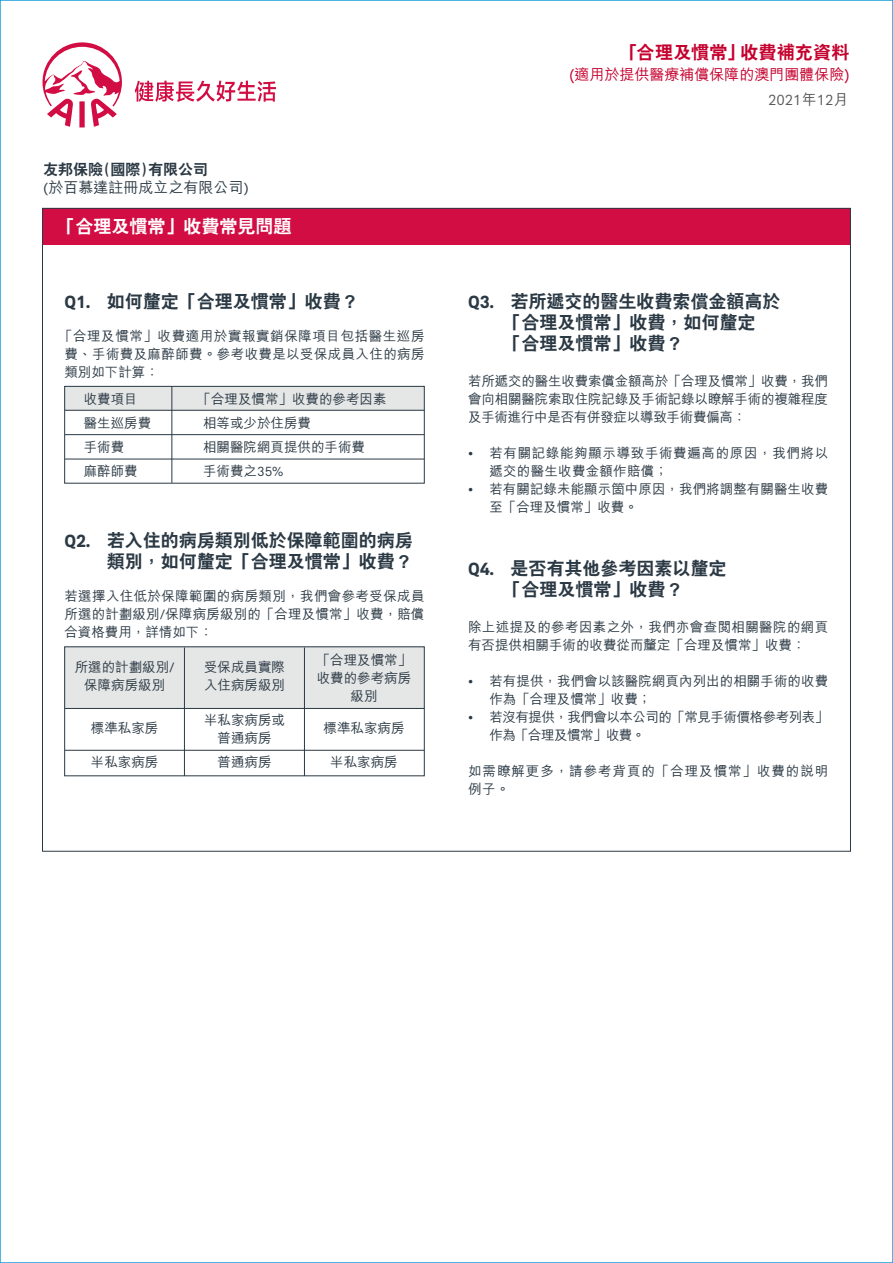
<style>
.page{position:relative;width:893px;height:1263px;background:#fff}
.page>*{position:absolute;margin:0;border:0;box-sizing:border-box;transform-origin:0 0}
.t1{font:800 18px/21px "C Hei 2 HK";color:#2b3944}
.t2{font:800 18px "C Hei 2 HK";color:#fff}
.t3{font:800 18px "C Hei 2 HK";letter-spacing:.02em;color:#c5002e}
.t4{font:500 15px "M Hei HK";color:#c5002e}
.t5{font:500 15px "M Hei HK";color:#2b3944}
.t6{font:800 15px "C Hei 2 HK";color:#2b3944}
.t7{font:15px "AIA Everest";color:#57585a}
.t8{font:500 13.5px/18px "M Hei HK";color:#2b3944;text-align:justify}
.t9{font:500 13.5px/18px "M Hei HK";letter-spacing:.025em;color:#2b3944}
.t10{font:500 13.5px/18px "M Hei HK";letter-spacing:-.035em;color:#2b3944}
.t11{font:500 13.5px/18px "M Hei HK";letter-spacing:.05em;color:#2b3944}
.t12{font:500 13.5px/18px "M Hei HK";letter-spacing:.07em;color:#2b3944}
.s1{font-family:"AIA Everest";font-weight:400}
.s2{font-family:"AIA Everest";font-weight:700}
.s3{font-family:"M Hei HK";font-weight:500}
</style>
<div class="page">
<div style="left:43px;top:208px;width:807px;height:37px;background:#d20d44"></div>
<div style="left:65px;top:386px;width:359px;height:24px;background:#e5e6e6"></div>
<div style="left:64px;top:386px;width:361px;height:97px;border:1px solid #2b3944"></div>
<hr style="left:65px;top:410px;width:359px;height:1px;background:#2b3944">
<hr style="left:65px;top:434px;width:359px;height:1px;background:#2b3944">
<hr style="left:65px;top:459px;width:359px;height:1px;background:#2b3944">
<hr style="left:172px;top:386px;width:1px;height:97px;background:#2b3944">
<div style="left:65px;top:647px;width:359px;height:62px;background:#e5e6e6"></div>
<div style="left:64px;top:646px;width:361px;height:130px;border:1px solid #2b3944"></div>
<hr style="left:65px;top:708px;width:359px;height:1px;background:#2b3944">
<hr style="left:65px;top:750px;width:359px;height:1px;background:#2b3944">
<hr style="left:184px;top:647px;width:1px;height:129px;background:#2b3944">
<hr style="left:304px;top:647px;width:1px;height:129px;background:#2b3944">
<svg style="left:43px;top:42px;width:233px;height:85px"></svg>
<p class="t6" style="left:43px;top:162px;width:167px">友邦保險(國際)有限公司</p>
<p class="t5" style="left:43px;top:176px;width:207px"><span class="s1">(</span>於百慕達註冊成立之有限公司<span class="s1">)</span></p>
<h1 class="t2" style="left:57px;top:218px;width:236px">「合理及慣常」收費常見問題</h1>
<h1 class="t1" style="left:64px;top:290px;width:296px"><span class="s2">Q1.</span> 如何釐定「合理及慣常」收費？</h1>
<p class="t8" style="left:64px;top:326px;width:362px;text-indent:-5px">「合理及慣常」收費適用於實報實銷保障項目包括醫生巡房費、手術費及麻醉師費。參考收費是以受保成員入住的病房類別如下計算：</p>
<p class="t8" style="left:84px;top:388px;width:55px">收費項目</p>
<p class="t8" style="left:197px;top:388px;width:190px">「合理及慣常」收費的參考因素</p>
<p class="t8" style="left:84px;top:412px;width:69px">醫生巡房費</p>
<p class="t8" style="left:203px;top:412px;width:109px">相等或少於住房費</p>
<p class="t8" style="left:84px;top:436px;width:42px">手術費</p>
<p class="t8" style="left:203px;top:436px;width:163px">相關醫院網頁提供的手術費</p>
<p class="t8" style="left:84px;top:460px;width:55px">麻醉師費</p>
<p class="t8" style="left:203px;top:460px;width:82px">手術費之<span class="s1">35%</span></p>
<h1 class="t1" style="left:64px;top:530px;width:350px;text-align:right"><span class="s2">Q2.</span> 若入住的病房類別低於保障範圍的病房類別，如何釐定「合理及慣常」收費？</h1>
<p class="t8" style="left:64px;top:586px;width:362px">若選擇入住低於保障範圍的病房類別，我們會參考受保成員所選的計劃級別<span class="s1">/</span>保障病房級別的「合理及慣常」收費，賠償合資格費用，詳情如下：</p>
<p class="t8" style="left:75px;top:656px;width:102px;text-align:center">所選的計劃級別<span class="s1">/</span>保障病房級別</p>
<p class="t8" style="left:204px;top:656px;width:82px">受保成員實際入住病房級別</p>
<p class="t8" style="left:317px;top:650px;width:96px;text-align:center">「合理及慣常」收費的參考病房級別</p>
<p class="t8" style="left:204px;top:710px;width:82px;text-align:center">半私家病房或普通病房</p>
<p class="t8" style="left:91px;top:717px;width:69px">標準私家房</p>
<p class="t8" style="left:91px;top:752px;width:69px">半私家病房</p>
<p class="t8" style="left:218px;top:752px;width:55px">普通病房</p>
<p class="t8" style="left:330px;top:752px;width:69px">半私家病房</p>
<p class="t8" style="left:324px;top:717px;width:82px">標準私家病房</p>
<h1 class="t3" style="left:621px;top:43px;width:230px">「合理及慣常」收費補充資料</h1>
<p class="t4" style="left:569px;top:64px;width:281px">(適用於提供醫療補償保障的澳門團體保險)</p>
<p class="t7" style="left:768px;top:91px;width:82px">2021<span class="s3">年</span>12<span class="s3">月</span></p>
<h1 class="t1" style="left:503px;top:290px;width:279px;text-indent:-35px"><span class="s2">Q3.</span> 若所遞交的醫生收費索償金額高於「合理及慣常」收費，如何釐定<br>「合理及慣常」收費？</h1>
<p class="t8" style="left:468px;top:371px;width:361px">若所遞交的醫生收費索償金額高於「合理及慣常」收費，我們會向相關醫院索取住院記錄及手術記錄以瞭解手術的複雜程度及手術進行中是否有併發症以導致手術費偏高：</p>
<p class="t11" style="left:489px;top:443px;width:340px;text-indent:-21px"><span class="s1">•</span> 若有關記錄能夠顯示導致手術費遍高的原因，我們將以遞交的醫生收費金額作賠償；</p>
<p class="t8" style="left:489px;top:479px;width:340px;text-indent:-21px"><span class="s1">•</span> 若有關記錄未能顯示箇中原因，我們將調整有關醫生收費至「合理及慣常」收費。</p>
<h1 class="t1" style="left:468px;top:557px;width:260px;text-align:center"><span class="s2">Q4.</span> 是否有其他參考因素以釐定「合理及慣常」收費？</h1>
<p class="t9" style="left:468px;top:617px;width:362px">除上述提及的參考因素之外，我們亦會查閱相關醫院的網頁有否提供相關手術的收費從而釐定「合理及慣常」收費：</p>
<p class="t8" style="left:489px;top:671px;width:340px;text-indent:-21px"><span class="s1">•</span> 若有提供，我們會以該醫院網頁內列出的相關手術的收費作為「合理及慣常」收費；</p>
<p class="t10" style="left:489px;top:707px;width:340px;text-indent:-21px"><span class="s1">•</span> 若沒有提供，我們會以本公司的「常見手術價格參考列表」作為「合理及慣常」收費。</p>
<p class="t12" style="left:468px;top:761px;width:362px">如需瞭解更多，請參考背頁的「合理及慣常」收費的說明例子。</p>
</div>
